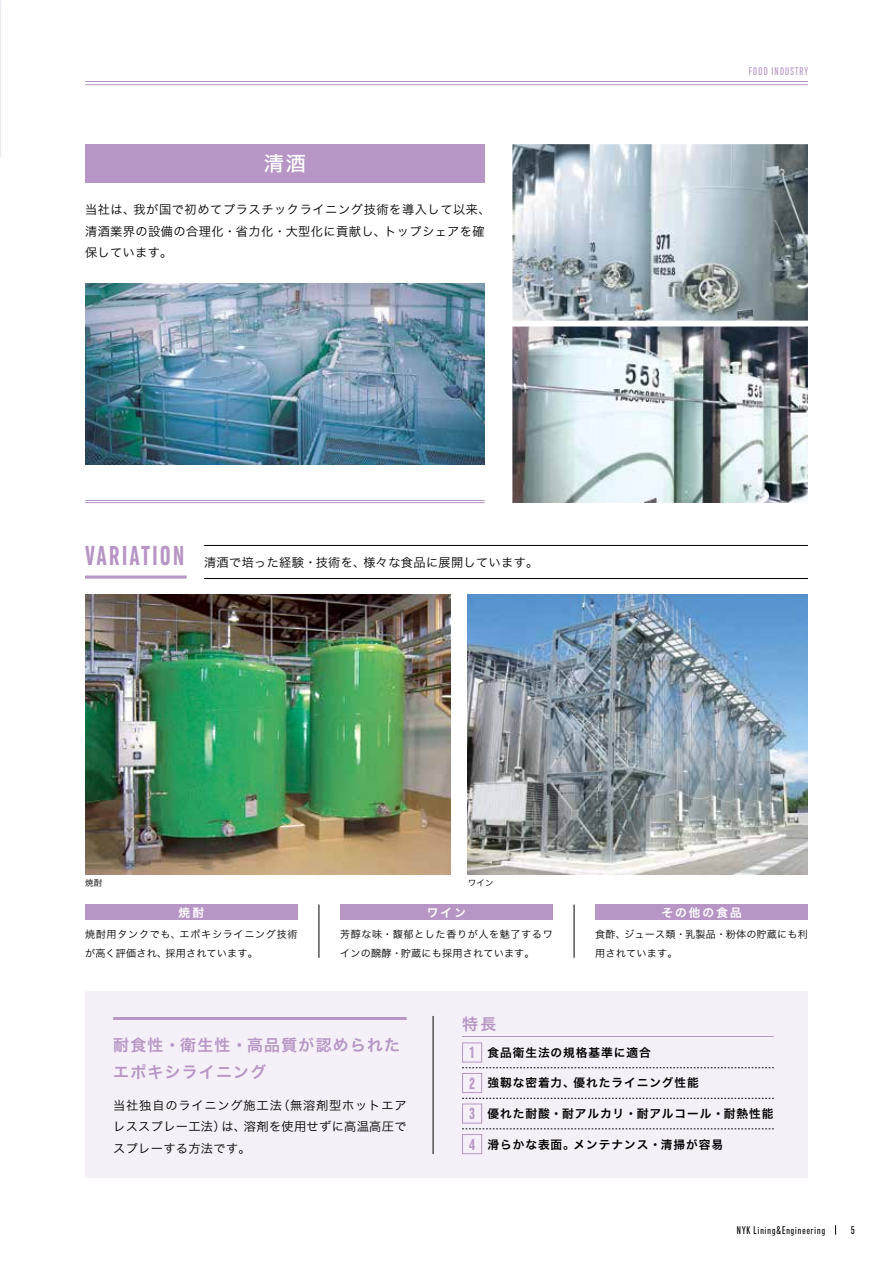
<style>
.page{position:relative;width:893px;height:1263px;background:#fff}
.page>*{position:absolute;margin:0;border:0;box-sizing:border-box;transform-origin:0 0}
.t1{font:20.25px "Hira Kaku Std N W5";color:#fff}
.t2{font:15.9px/26.5px "Hira Kaku Std N W6";letter-spacing:.075em;color:#b796c5}
.t3{font:12.15px/21.3px "Hira Kaku Std N W3";letter-spacing:.035em;color:#000;text-align:justify}
.t4{font:11.7px "Hira Kaku Std N W6";letter-spacing:.08em;color:#000}
.t5{font:11.7px "Hira Kaku Std N W6";letter-spacing:.175em;color:#fff}
.t6{font:10.05px/18.6px "Hira Kaku Std N W3";letter-spacing:.06em;color:#000}
.t7{font:10.05px/18.6px "Hira Kaku Std N W3";letter-spacing:.07em;color:#000}
.t8{font:10.05px/18.6px "Hira Kaku Std N W3";letter-spacing:.02em;color:#000}
.t9{font:300 9.6px "Vibe MO Cm Pro";letter-spacing:.11em;color:#000}
.t10{font:300 9.6px "Vibe MO Cm Pro";letter-spacing:.13em;color:#b796c5}
.t11{font:8.55px "Hira Kaku Std N W3";color:#000}
.s1{font-family:"Vibe MO Cm Pro";font-weight:500;font-size:13.8px;color:#b796c5}
</style>
<div class="page">
<div style="left:85px;top:992px;width:723px;height:186px;background:#f5f0f8"></div>
<svg style="left:85px;top:575px;width:102px;height:4px"></svg>
<hr style="left:204px;top:578px;width:604px;height:1px;background:#000">
<hr style="left:204px;top:545px;width:604px;height:1px;background:#000">
<hr style="left:462px;top:1036px;width:312px;height:1px;background:#b796c5">
<div style="left:462px;top:1042px;width:20px;height:20px;border:1px solid #b796c5"></div>
<div style="left:462px;top:1073px;width:20px;height:20px;border:1px solid #b796c5"></div>
<div style="left:462px;top:1104px;width:20px;height:19px;border:1px solid #b796c5"></div>
<div style="left:462px;top:1134px;width:20px;height:20px;border:1px solid #b796c5"></div>
<svg style="left:462px;top:1067px;width:312px;height:1px"></svg>
<svg style="left:462px;top:1098px;width:312px;height:1px"></svg>
<svg style="left:462px;top:1128px;width:312px;height:1px"></svg>
<hr style="left:113px;top:1017px;width:294px;height:3px;background:#b796c5">
<hr style="left:433px;top:1016px;width:1px;height:138px;background:#000">
<img style="left:85px;top:594px;width:366px;height:281px">
<img style="left:468px;top:594px;width:340px;height:281px">
<hr style="left:85px;top:81px;width:723px;height:1px;background:#b796c5">
<hr style="left:85px;top:84px;width:723px;height:1px;background:#b796c5">
<div style="left:595px;top:904px;width:213px;height:15px;background:#b796c5"></div>
<hr style="left:574px;top:904px;width:1px;height:54px;background:#000">
<hr style="left:319px;top:904px;width:1px;height:54px;background:#000">
<img style="left:85px;top:283px;width:400px;height:182px">
<img style="left:512px;top:144px;width:296px;height:177px">
<img style="left:512px;top:326px;width:296px;height:177px">
<div style="left:85px;top:144px;width:400px;height:38px;background:#b796c5"></div>
<hr style="left:85px;top:502px;width:400px;height:1px;background:#b796c5">
<hr style="left:85px;top:500px;width:400px;height:1px;background:#b796c5">
<div style="left:85px;top:904px;width:213px;height:15px;background:#b796c5"></div>
<div style="left:340px;top:904px;width:213px;height:15px;background:#b796c5"></div>
<h1 class="t1" style="left:264px;top:148px;width:44px">清酒</h1>
<p class="t3" style="left:85px;top:199px;width:407px;text-align:left">当社は、我が国で初めてプラスチックライニング技術を導入して以来、清酒業界の設備の合理化・省力化・大型化に貢献し、トップシェアを確保しています。</p>
<p class="t3" style="left:85px;top:551px;width:455px"><sup>VARIATION</sup> 清酒で培った経験・技術を、様々な食品に展開しています。</p>
<p class="t10" style="left:749px;top:64px;width:61px">FOOD INDUSTRY</p>
<p class="t11" style="left:85px;top:877px;width:19px">焼酎</p>
<p class="t5" style="left:179px;top:903px;width:27px">焼酎</p>
<p class="t7" style="left:85px;top:925px;width:214px">焼酎用タンクでも、エポキシライニング技術が高く評価され、採用されています。</p>
<p class="t11" style="left:468px;top:877px;width:27px">ワイン</p>
<p class="t5" style="left:427px;top:903px;width:41px">ワイン</p>
<p class="t6" style="left:340px;top:925px;width:214px">芳醇な味・馥郁とした香りが人を魅了するワインの醗酵・貯蔵にも採用されています。</p>
<p class="t5" style="left:661px;top:903px;width:82px">その他の食品</p>
<p class="t8" style="left:595px;top:925px;width:214px">食酢、ジュース類・乳製品・粉体の貯蔵にも利用されています。</p>
<h2 class="t2" style="left:113px;top:1032px;width:289px">耐食性・衛生性・高品質が認められたエポキシライニング</h2>
<p class="t3" style="left:113px;top:1095px;width:295px">当社独自のライニング施工法（無溶剤型ホットエアレススプレー工法）は、溶剤を使用せずに高温高圧でスプレーする方法です。</p>
<h2 class="t2" style="left:462px;top:1011px;width:36px">特長</h2>
<p class="t4" style="left:470px;top:1043px;width:182px"><span class="s1">1</span> 食品衛生法の規格基準に適合</p>
<p class="t4" style="left:469px;top:1074px;width:231px"><span class="s1">2</span> 強靱な密着力、優れたライニング性能</p>
<p class="t4" style="left:469px;top:1104px;width:306px"><span class="s1">3</span> 優れた耐酸・耐アルカリ・耐アルコール・耐熱性能</p>
<p class="t4" style="left:469px;top:1135px;width:255px"><span class="s1">4</span> 滑らかな表面。メンテナンス・清掃が容易</p>
<p class="t9" style="left:737px;top:1223px;width:90px">NYK Lining&amp;Engineering</p>
<p class="t9" style="left:851px;top:1222px;width:5px">5</p>
</div>
